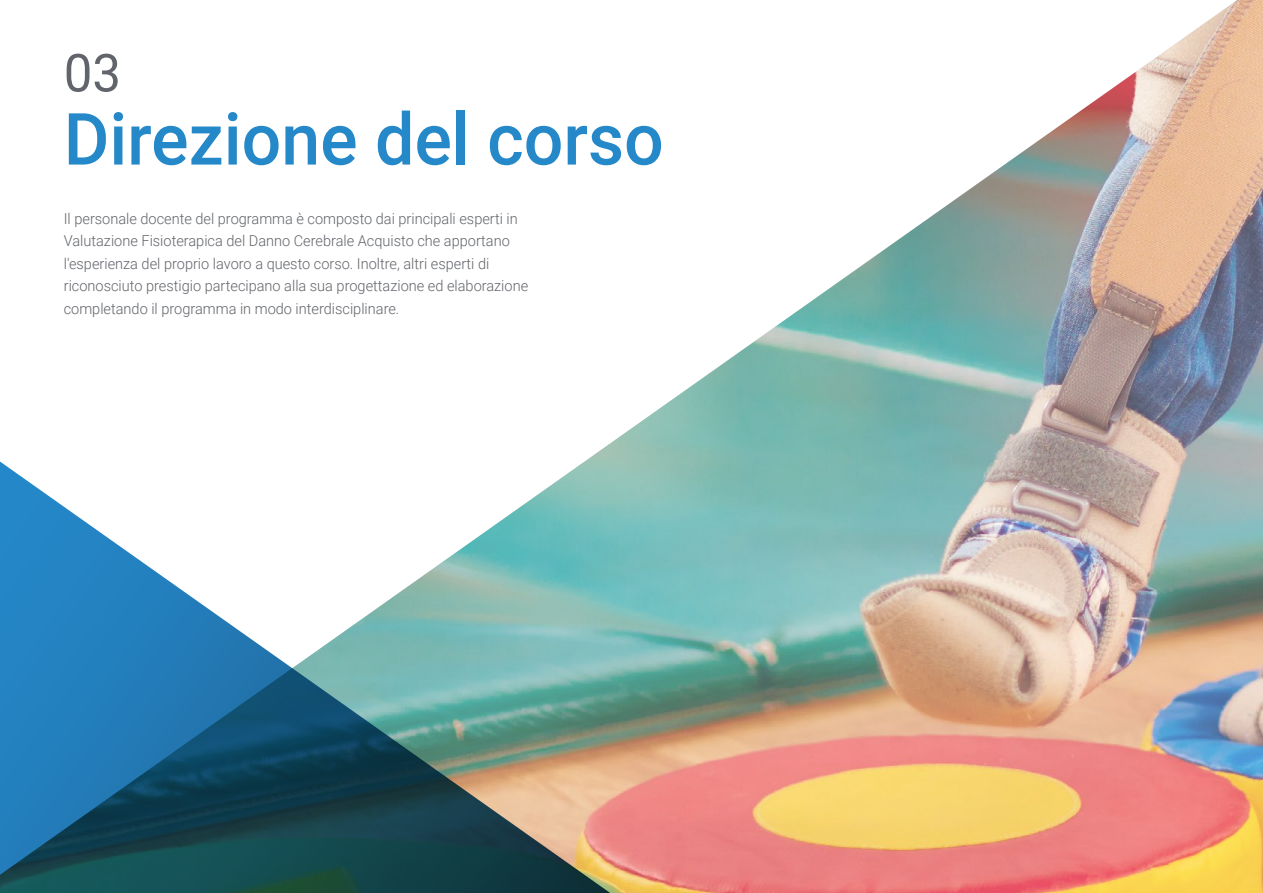
<style>
.page{position:relative;width:1263px;height:893px;background:#fff}
.page>*{position:absolute;margin:0;border:0;box-sizing:border-box;transform-origin:0 0}
.t1{font:500 72px "Roboto";color:#2488c9}
.t2{font:52.5px "Roboto";color:#61646a}
.t3{font:300 15px/22.5px "Roboto";color:#61646a}
</style>
<div class="page">
<img style="left:607px;top:0;width:656px;height:893px">
<svg style="left:0;top:446px;width:640px;height:447px"></svg>
<h2 class="t2" style="left:64px;top:36px;width:59px">03</h2>
<h1 class="t1" style="left:64px;top:89px;width:601px">Direzione del corso</h1>
<p class="t3" style="left:64px;top:207px;width:466px">Il personale docente del programma è composto dai principali esperti in Valutazione Fisioterapica del Danno Cerebrale Acquisto che apportano l'esperienza del proprio lavoro a questo corso. Inoltre, altri esperti di riconosciuto prestigio partecipano alla sua progettazione ed elaborazione completando il programma in modo interdisciplinare.</p>
</div>
